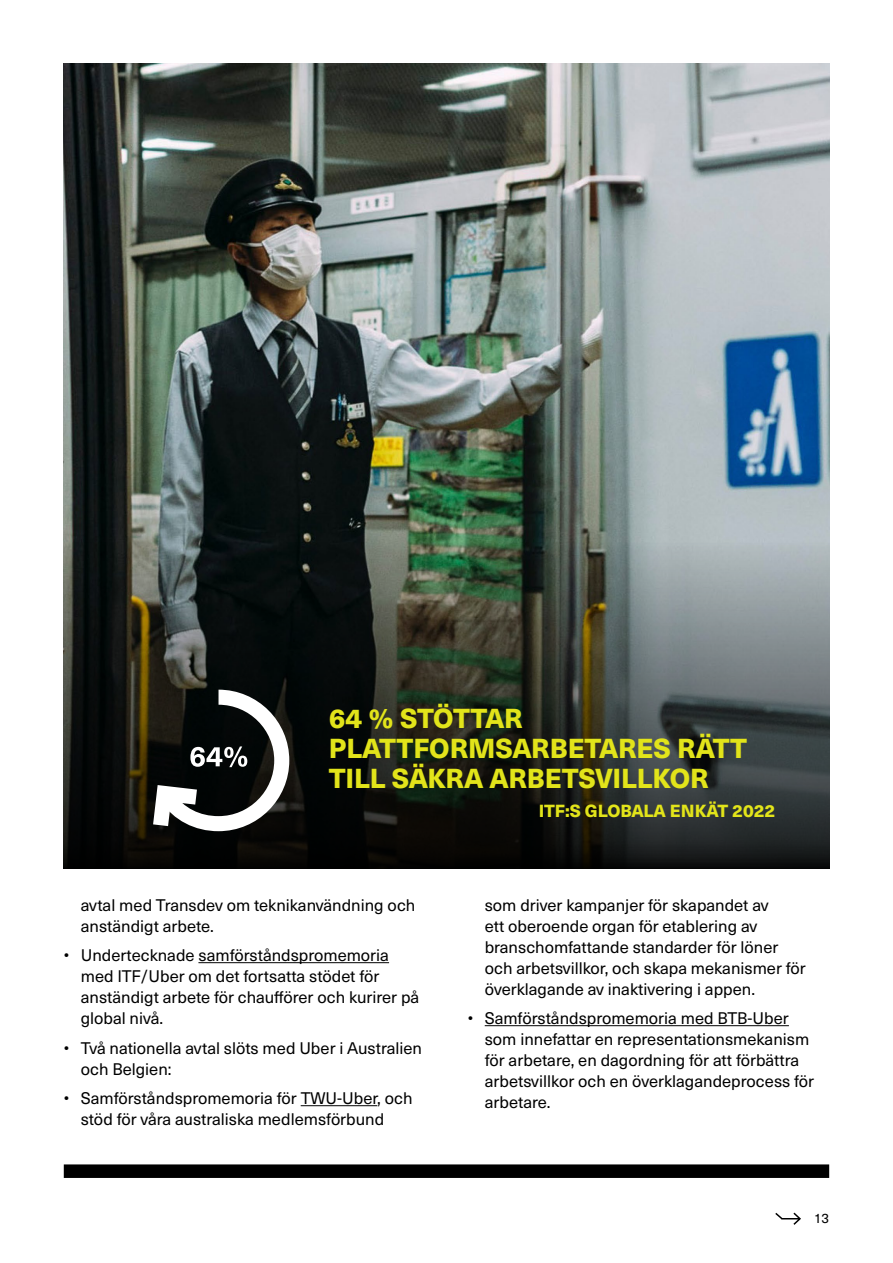
<style>
.page{position:relative;width:893px;height:1263px;background:#fff}
.page>*{position:absolute;margin:0;border:0;box-sizing:border-box;transform-origin:0 0}
.t1{font:800 27px/30px "Neue Haas Unica W1 G";letter-spacing:-.005em;color:#e2e41a}
.t2{font:800 17.25px "Neue Haas Unica W1 G";color:#e2e41a}
.t3{font:16.5px/21px "Neue Haas Unica W1 G";color:#000}
.t4{font:13.5px "Neue Haas Unica W1 G";color:#000}
</style>
<div class="page">
<div style="left:64px;top:1164px;width:765px;height:14px;background:#000"></div>
<svg style="left:775px;top:1212px;width:26px;height:13px"></svg>
<img style="left:64px;top:64px;width:765px;height:476px">
<hr style="left:198px;top:962px;width:191px;height:1px;background:#000">
<hr style="left:301px;top:1105px;width:76px;height:1px;background:#000">
<hr style="left:485px;top:1025px;width:304px;height:1px;background:#000">
<svg style="left:64px;top:540px;width:765px;height:329px"></svg>
<svg style="left:153px;top:690px;width:136px;height:141px"></svg>
<h1 class="t1" style="left:329px;top:701px;width:420px">64 % STÖTTAR<br>PLATTFORMSARBETARES RÄTT<br>TILL SÄKRA ARBETSVILLKOR</h1>
<p class="t2" style="left:539px;top:797px;width:238px">ITF:S GLOBALA ENKÄT 2022</p>
<p class="t3" style="left:81px;top:893px;width:336px">avtal med Transdev om teknikanvändning och anständigt arbete.</p>
<p class="t3" style="left:81px;top:944px;width:340px;text-indent:-17px">• Undertecknade samförståndspromemoria med ITF/Uber om det fortsatta stödet för anständigt arbete för chaufförer och kurirer på global nivå.</p>
<p class="t3" style="left:81px;top:1036px;width:343px;text-indent:-17px">• Två nationella avtal slöts med Uber i Australien och Belgien:</p>
<p class="t3" style="left:81px;top:1087px;width:333px;text-indent:-17px">• Samförståndspromemoria för TWU-Uber, och stöd för våra australiska medlemsförbund</p>
<p class="t3" style="left:485px;top:893px;width:323px">som driver kampanjer för skapandet av<br>ett oberoende organ för etablering av branschomfattande standarder för löner och arbetsvillkor, och skapa mekanismer för överklagande av inaktivering i appen.</p>
<p class="t3" style="left:485px;top:1007px;width:331px;text-indent:-17px">• Samförståndspromemoria med BTB-Uber som innefattar en representationsmekanism för arbetare, en dagordning för att förbättra arbetsvillkor och en överklagandeprocess för arbetare.</p>
<p class="t4" style="left:814px;top:1208px;width:17px">13</p>
</div>
